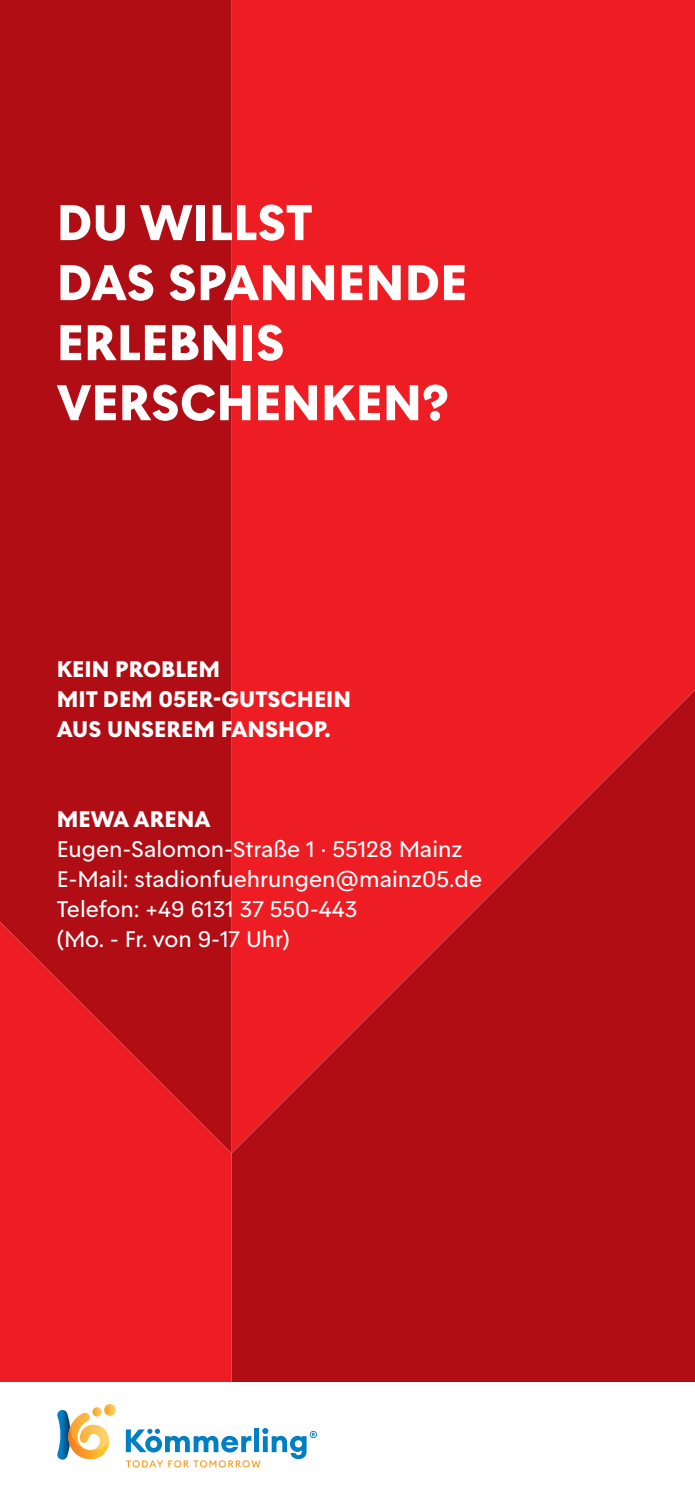
<style>
.page{position:relative;width:695px;height:1489px;background:#fff}
.page>*{position:absolute;margin:0;border:0;box-sizing:border-box;transform-origin:0 0}
.t1{font:700 50px/60px "M05 Text";color:#fff}
.t2{font:22.5px/30px "M05 Text";color:#fff}
.t3{font:700 22.5px/30px "M05 Text";color:#fff}
</style>
<div class="page">
<div style="left:231px;top:0;width:463px;height:690px;background:#ee1d23"></div>
<svg style="left:231px;top:690px;width:463px;height:692px;fill:#b00d15"></svg>
<div style="left:0;top:0;width:231px;height:921px;background:#b00d15"></div>
<svg style="left:0;top:921px;width:231px;height:461px;fill:#ee1d23"></svg>
<svg style="left:57px;top:1404px;width:59px;height:55px"></svg>
<svg style="left:126px;top:1428px;width:191px;height:39px"></svg>
<h1 class="t1" style="left:57px;top:191px;width:412px">DU WILLST<br>DAS SPANNENDE<br>ERLEBNIS<br>VERSCHENKEN?</h1>
<p class="t3" style="left:57px;top:654px;width:296px">KEIN PROBLEM<br>MIT DEM 05ER-GUTSCHEIN<br>AUS UNSEREM FANSHOP.</p>
<p class="t3" style="left:57px;top:804px;width:155px">MEWA ARENA</p>
<p class="t2" style="left:57px;top:834px;width:427px">Eugen-Salomon-Straße 1 · 55128 Mainz<br>E-Mail: stadionfuehrungen@mainz05.de<br>Telefon: +49 6131 37 550-443<br>(Mo. - Fr. von 9-17 Uhr)</p>
</div>
